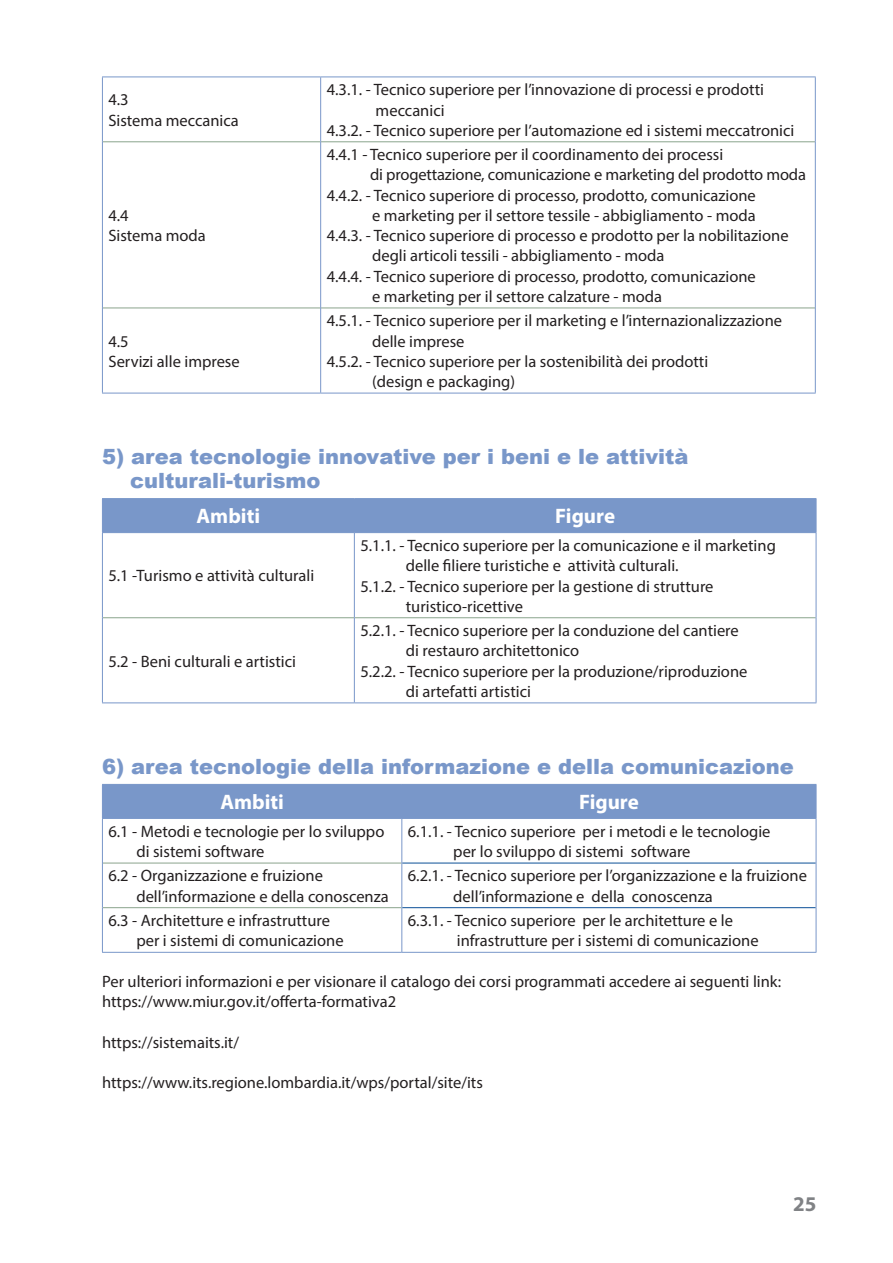
<style>
.page{position:relative;width:893px;height:1263px;background:#fff}
.page>*{position:absolute;margin:0;border:0;box-sizing:border-box;transform-origin:0 0}
.scuole_V{font:900 21px/24px "Arial";color:#7997c9}
.titoli_tabelle{font:700 21px "Myriad Pro";color:#fff}
.t1{font:700 21px "Myriad Pro";color:#808285}
.t2{font:16.5px "Myriad Pro";color:#231f20}
</style>
<div class="page">
<hr style="left:103px;top:308px;width:217px;height:1px;background:#8aa48c">
<hr style="left:321px;top:308px;width:494px;height:1px;background:#8aa48c">
<hr style="left:103px;top:141px;width:217px;height:1px;background:#8aa48c">
<hr style="left:321px;top:141px;width:494px;height:1px;background:#8aa48c">
<hr style="left:102px;top:77px;width:219px;height:1px;background:#7997c9">
<hr style="left:102px;top:77px;width:1px;height:65px;background:#7997c9">
<hr style="left:321px;top:77px;width:495px;height:1px;background:#7997c9">
<hr style="left:320px;top:77px;width:1px;height:65px;background:#7997c9">
<hr style="left:815px;top:77px;width:1px;height:65px;background:#7997c9">
<hr style="left:102px;top:142px;width:1px;height:166px;background:#7997c9">
<hr style="left:320px;top:142px;width:1px;height:166px;background:#7997c9">
<hr style="left:815px;top:142px;width:1px;height:166px;background:#7997c9">
<hr style="left:102px;top:308px;width:1px;height:85px;background:#7997c9">
<hr style="left:320px;top:308px;width:1px;height:85px;background:#7997c9">
<hr style="left:815px;top:308px;width:1px;height:85px;background:#7997c9">
<hr style="left:102px;top:393px;width:219px;height:1px;background:#7997c9">
<hr style="left:321px;top:393px;width:495px;height:1px;background:#7997c9">
<div style="left:103px;top:499px;width:713px;height:33px;background:#7997c9"></div>
<hr style="left:355px;top:617px;width:461px;height:1px;background:#8aa48c">
<hr style="left:103px;top:617px;width:251px;height:1px;background:#8aa48c">
<hr style="left:102px;top:498px;width:252px;height:1px;background:#7997c9">
<hr style="left:102px;top:499px;width:1px;height:33px;background:#7997c9">
<hr style="left:354px;top:498px;width:462px;height:1px;background:#7997c9">
<hr style="left:354px;top:499px;width:1px;height:33px;background:#7997c9">
<hr style="left:816px;top:499px;width:1px;height:33px;background:#7997c9">
<hr style="left:102px;top:532px;width:252px;height:1px;background:#7997c9">
<hr style="left:102px;top:533px;width:1px;height:85px;background:#7997c9">
<hr style="left:354px;top:532px;width:462px;height:1px;background:#7997c9">
<hr style="left:354px;top:533px;width:1px;height:85px;background:#7997c9">
<hr style="left:816px;top:533px;width:1px;height:85px;background:#7997c9">
<hr style="left:102px;top:618px;width:1px;height:84px;background:#7997c9">
<hr style="left:354px;top:618px;width:1px;height:84px;background:#7997c9">
<hr style="left:816px;top:618px;width:1px;height:84px;background:#7997c9">
<hr style="left:102px;top:702px;width:252px;height:1px;background:#7997c9">
<hr style="left:354px;top:702px;width:462px;height:1px;background:#7997c9">
<div style="left:103px;top:785px;width:713px;height:33px;background:#7997c9"></div>
<hr style="left:402px;top:863px;width:414px;height:1px;background:#0b4f97">
<hr style="left:402px;top:907px;width:414px;height:1px;background:#0b4f97">
<hr style="left:103px;top:863px;width:298px;height:1px;background:#8aa48c">
<hr style="left:103px;top:907px;width:298px;height:1px;background:#8aa48c">
<hr style="left:102px;top:784px;width:300px;height:1px;background:#7997c9">
<hr style="left:102px;top:785px;width:1px;height:33px;background:#7997c9">
<hr style="left:402px;top:784px;width:414px;height:1px;background:#7997c9">
<hr style="left:401px;top:785px;width:1px;height:33px;background:#7997c9">
<hr style="left:816px;top:785px;width:1px;height:33px;background:#7997c9">
<hr style="left:102px;top:818px;width:300px;height:1px;background:#7997c9">
<hr style="left:102px;top:819px;width:1px;height:44px;background:#7997c9">
<hr style="left:402px;top:818px;width:414px;height:1px;background:#7997c9">
<hr style="left:401px;top:819px;width:1px;height:44px;background:#7997c9">
<hr style="left:816px;top:819px;width:1px;height:44px;background:#7997c9">
<hr style="left:102px;top:863px;width:1px;height:45px;background:#7997c9">
<hr style="left:401px;top:863px;width:1px;height:45px;background:#7997c9">
<hr style="left:816px;top:863px;width:1px;height:45px;background:#7997c9">
<hr style="left:102px;top:908px;width:1px;height:44px;background:#7997c9">
<hr style="left:401px;top:908px;width:1px;height:44px;background:#7997c9">
<hr style="left:816px;top:908px;width:1px;height:44px;background:#7997c9">
<hr style="left:102px;top:952px;width:300px;height:1px;background:#7997c9">
<hr style="left:402px;top:952px;width:414px;height:1px;background:#7997c9">
<p class="t2" style="left:108px;top:90px;width:22px">4.3</p>
<p class="t2" style="left:108px;top:110px;width:132px">Sistema meccanica</p>
<p class="t2" style="left:108px;top:205px;width:22px">4.4</p>
<p class="t2" style="left:108px;top:225px;width:99px">Sistema moda</p>
<p class="t2" style="left:108px;top:331px;width:22px">4.5</p>
<p class="t2" style="left:108px;top:351px;width:133px">Servizi alle imprese</p>
<p class="t2" style="left:327px;top:80px;width:439px">4.3.1. - Tecnico superiore per l’innovazione di processi e prodotti</p>
<p class="t2" style="left:376px;top:100px;width:70px">meccanici</p>
<p class="t2" style="left:327px;top:120px;width:469px">4.3.2. - Tecnico superiore per l’automazione ed i sistemi meccatronici</p>
<p class="t2" style="left:327px;top:144px;width:398px">4.4.1 - Tecnico superiore per il coordinamento dei processi</p>
<p class="t2" style="left:370px;top:165px;width:438px">di progettazione, comunicazione e marketing del prodotto moda</p>
<p class="t2" style="left:327px;top:185px;width:431px">4.4.2. - Tecnico superiore di processo, prodotto, comunicazione</p>
<p class="t2" style="left:372px;top:205px;width:385px">e marketing per il settore tessile - abbigliamento - moda</p>
<p class="t2" style="left:327px;top:225px;width:463px">4.4.3. - Tecnico superiore di processo e prodotto per la nobilitazione</p>
<p class="t2" style="left:372px;top:246px;width:294px">degli articoli tessili - abbigliamento - moda</p>
<p class="t2" style="left:327px;top:266px;width:431px">4.4.4. - Tecnico superiore di processo, prodotto, comunicazione</p>
<p class="t2" style="left:372px;top:286px;width:291px">e marketing per il settore calzature - moda</p>
<p class="t2" style="left:327px;top:311px;width:457px">4.5.1. - Tecnico superiore per il marketing e l’internazionalizzazione</p>
<p class="t2" style="left:372px;top:331px;width:94px">delle imprese</p>
<p class="t2" style="left:327px;top:351px;width:383px">4.5.2. - Tecnico superiore per la sostenibilità dei prodotti</p>
<p class="t2" style="left:372px;top:371px;width:144px">(design e packaging)</p>
<p class="scuole_V" style="left:130px;top:444px;width:560px;text-indent:-28px">5) area tecnologie innovative per i beni e le attività culturali-turismo</p>
<p class="titoli_tabelle" style="left:197px;top:503px;width:65px">Ambiti</p>
<p class="titoli_tabelle" style="left:555px;top:503px;width:61px">Figure</p>
<p class="t2" style="left:108px;top:566px;width:207px">5.1 -Turismo e attività culturali</p>
<p class="t2" style="left:108px;top:651px;width:189px">5.2 - Beni culturali e artistici</p>
<p class="t2" style="left:360px;top:535px;width:417px">5.1.1. - Tecnico superiore per la comunicazione e il marketing</p>
<p class="t2" style="left:406px;top:555px;width:274px">delle filiere turistiche e attività culturali.</p>
<p class="t2" style="left:360px;top:576px;width:355px">5.1.2. - Tecnico superiore per la gestione di strutture</p>
<p class="t2" style="left:406px;top:596px;width:119px">turistico-ricettive</p>
<p class="t2" style="left:360px;top:620px;width:380px">5.2.1. - Tecnico superiore per la conduzione del cantiere</p>
<p class="t2" style="left:406px;top:641px;width:175px">di restauro architettonico</p>
<p class="t2" style="left:360px;top:661px;width:389px">5.2.2. - Tecnico superiore per la produzione/riproduzione</p>
<p class="t2" style="left:406px;top:681px;width:127px">di artefatti artistici</p>
<p class="scuole_V" style="left:102px;top:754px;width:693px">6) area tecnologie della informazione e della comunicazione</p>
<p class="titoli_tabelle" style="left:220px;top:788px;width:65px">Ambiti</p>
<p class="titoli_tabelle" style="left:579px;top:788px;width:61px">Figure</p>
<p class="t2" style="left:108px;top:821px;width:277px">6.1 - Metodi e tecnologie per lo sviluppo</p>
<p class="t2" style="left:136px;top:841px;width:130px">di sistemi software</p>
<p class="t2" style="left:408px;top:821px;width:364px">6.1.1. - Tecnico superiore per i metodi e le tecnologie</p>
<p class="t2" style="left:453px;top:841px;width:239px">per lo sviluppo di sistemi software</p>
<p class="t2" style="left:108px;top:866px;width:216px">6.2 - Organizzazione e fruizione</p>
<p class="t2" style="left:136px;top:886px;width:254px">dell’informazione e della conoscenza</p>
<p class="t2" style="left:408px;top:866px;width:401px">6.2.1. - Tecnico superiore per l’organizzazione e la fruizione</p>
<p class="t2" style="left:453px;top:886px;width:261px">dell’informazione e della conoscenza</p>
<p class="t2" style="left:108px;top:910px;width:223px">6.3 - Architetture e infrastrutture</p>
<p class="t2" style="left:136px;top:930px;width:209px">per i sistemi di comunicazione</p>
<p class="t2" style="left:408px;top:910px;width:327px">6.3.1. - Tecnico superiore per le architetture e le</p>
<p class="t2" style="left:457px;top:930px;width:303px">infrastrutture per i sistemi di comunicazione</p>
<p class="t2" style="left:102px;top:971px;width:681px">Per ulteriori informazioni e per visionare il catalogo dei corsi programmati accedere ai seguenti link:</p>
<p class="t2" style="left:102px;top:992px;width:296px">https://www.miur.gov.it/offerta-formativa2</p>
<p class="t2" style="left:102px;top:1032px;width:139px">https://sistemaits.it/</p>
<p class="t2" style="left:102px;top:1073px;width:382px">https://www.its.regione.lombardia.it/wps/portal/site/its</p>
<p class="t1" style="left:793px;top:1190px;width:25px">25</p>
</div>
